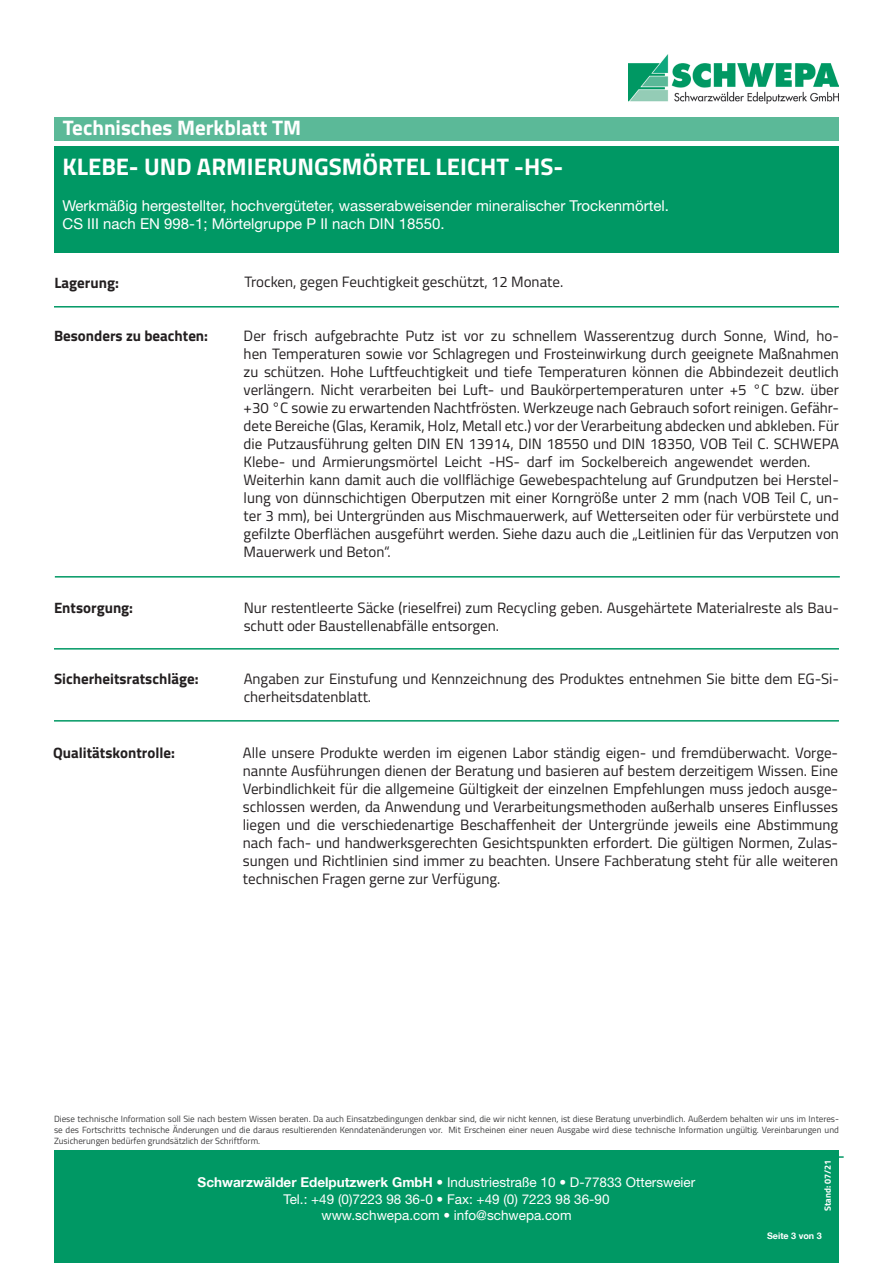
<style>
.page{position:relative;width:893px;height:1263px;background:#fff}
.page>*{position:absolute;margin:0;border:0;box-sizing:border-box;transform-origin:0 0}
.t1{font:700 24px "Titillium Web";color:#fff}
.t2{font:700 21px "Titillium Web";color:#fff}
.t3{font:15px/18px "Titillium Web";color:#231f20}
.t4{font:15px/18px "Helvetica Neue LT Std";color:#fff}
.t5{font:700 15px "Titillium Web";color:#231f20}
.t6{font:13.5px/16.5px "Helvetica Neue LT Std";color:#fff;text-align:center}
.t7{font:9px/10.8px "Titillium Web";color:#3e3e3f;text-align:justify}
.t8{font:700 9px "Titillium Web";color:#fff}
.t9{font:700 9px "Helvetica 75";color:#fff}
.s1{font-family:"Helvetica 75";font-weight:700}
.s2{font-family:"Helvetica 46";font-weight:300;font-style:italic}
</style>
<div class="page">
<div style="left:54px;top:1150px;width:785px;height:113px;background:#009864"></div>
<div style="left:54px;top:117px;width:785px;height:23px;background:#5bb998"></div>
<img style="left:629px;top:54px;width:210px;height:49px">
<div style="left:54px;top:147px;width:785px;height:106px;background:#009864"></div>
<hr style="left:59px;top:1156px;width:785px;height:2px;background:#009864">
<hr style="left:55px;top:576px;width:785px;height:2px;background:#009864">
<hr style="left:54px;top:720px;width:785px;height:2px;background:#009864">
<hr style="left:54px;top:306px;width:785px;height:2px;background:#009864">
<hr style="left:54px;top:648px;width:785px;height:2px;background:#009864">
<h2 class="t2" style="left:63px;top:112px;width:240px">Technisches Merkblatt TM</h2>
<h1 class="t1" style="left:63px;top:148px;width:502px">KLEBE- UND ARMIERUNGSMÖRTEL LEICHT -HS-</h1>
<p class="t4" style="left:63px;top:197px;width:608px">Werkmäßig hergestellter, hochvergüteter, wasserabweisender mineralischer Trockenmörtel.<br>CS III nach EN 998-1; Mörtelgruppe P II nach DIN 18550.</p>
<p class="t5" style="left:54px;top:271px;width:66px">Lagerung:</p>
<p class="t3" style="left:245px;top:272px;width:320px">Trocken, gegen Feuchtigkeit geschützt, 12 Monate.</p>
<p class="t5" style="left:54px;top:324px;width:156px">Besonders zu beachten:</p>
<p class="t3" style="left:244px;top:326px;width:597px">Der frisch aufgebrachte Putz ist vor zu schnellem Wasserentzug durch Sonne, Wind, ho&shy;hen Temperaturen sowie vor Schlagregen und Frosteinwirkung durch geeignete Maßnahmen zu schützen. Hohe Luftfeuchtigkeit und tiefe Temperaturen können die Abbindezeit deutlich verlängern. Nicht verarbeiten bei Luft- und Baukörpertemperaturen unter +5 °C bzw. über +30 °C sowie zu erwartenden Nachtfrösten. Werkzeuge nach Gebrauch sofort reinigen. Gefähr&shy;dete Bereiche (Glas, Keramik, Holz, Metall etc.) vor der Verarbeitung abdecken und abkleben. Für die Putzausführung gelten DIN EN 13914, DIN 18550 und DIN 18350, VOB Teil C. SCHWEPA Klebe- und Armierungsmörtel Leicht -HS- darf im Sockelbereich angewendet werden.<br>Weiterhin kann damit auch die vollflächige Gewebespachtelung auf Grundputzen bei Herstel&shy;lung von dünnschichtigen Oberputzen mit einer Korngröße unter 2 mm (nach VOB Teil C, un&shy;ter 3 mm), bei Untergründen aus Mischmauerwerk, auf Wetterseiten oder für verbürstete und gefilzte Oberflächen ausgeführt werden. Siehe dazu auch die „Leitlinien für das Verputzen von Mauerwerk und Beton“.</p>
<p class="t5" style="left:54px;top:596px;width:81px">Entsorgung:</p>
<p class="t3" style="left:244px;top:598px;width:597px">Nur restentleerte Säcke (rieselfrei) zum Recycling geben. Ausgehärtete Materialreste als Bau&shy;schutt oder Baustellenabfälle entsorgen.</p>
<p class="t5" style="left:54px;top:667px;width:146px">Sicherheitsratschläge:</p>
<p class="t3" style="left:244px;top:669px;width:597px">Angaben zur Einstufung und Kennzeichnung des Produktes entnehmen Sie bitte dem EG-Si&shy;cherheitsdatenblatt.</p>
<p class="t5" style="left:53px;top:742px;width:123px">Qualitätskontrolle:</p>
<p class="t3" style="left:243px;top:743px;width:597px;text-align:justify">Alle unsere Produkte werden im eigenen Labor ständig eigen- und fremdüberwacht. Vorge&shy;nannte Ausführungen dienen der Beratung und basieren auf bestem derzeitigem Wissen. Eine Verbindlichkeit für die allgemeine Gültigkeit der einzelnen Empfehlungen muss jedoch ausge&shy;schlossen werden, da Anwendung und Verarbeitungsmethoden außerhalb unseres Einflusses liegen und die verschiedenartige Beschaffenheit der Untergründe jeweils eine Abstimmung nach fach- und handwerksgerechten Gesichtspunkten erfordert. Die gültigen Normen, Zulas&shy;sungen und Richtlinien sind immer zu beachten. Unsere Fachberatung steht für alle weiteren technischen Fragen gerne zur Verfügung.</p>
<p class="t7" style="left:54px;top:1113px;width:786px">Diese technische Information soll Sie nach bestem Wissen beraten. Da auch Einsatzbedingungen denkbar sind, die wir nicht kennen, ist diese Beratung unverbindlich. Außerdem behalten wir uns im Interes&shy;se des Fortschritts technische Änderungen und die daraus resultierenden Kenndatenänderungen vor. Mit Erscheinen einer neuen Ausgabe wird diese technische Information ungültig. Vereinbarungen und Zusicherungen bedürfen grundsätzlich der Schriftform.</p>
<p class="t6" style="left:198px;top:1174px;width:499px"><span class="s1">Schwarzwälder Edelputzwerk GmbH</span> <span class="s2">•</span> Industriestraße 10 <span class="s2">•</span> D-77833 Ottersweier<br>Tel.: +49 (0)7223 98 36-0 <span class="s2">•</span> Fax: +49 (0) 7223 98 36-90<br>www.schwepa.com <span class="s2">•</span> info@schwepa.com</p>
<p class="t8" style="left:821px;top:1211px;width:53px;rotate:-90deg">Stand: 07/21</p>
<p class="t9" style="left:767px;top:1230px;width:56px">Seite 3 von 3</p>
</div>
